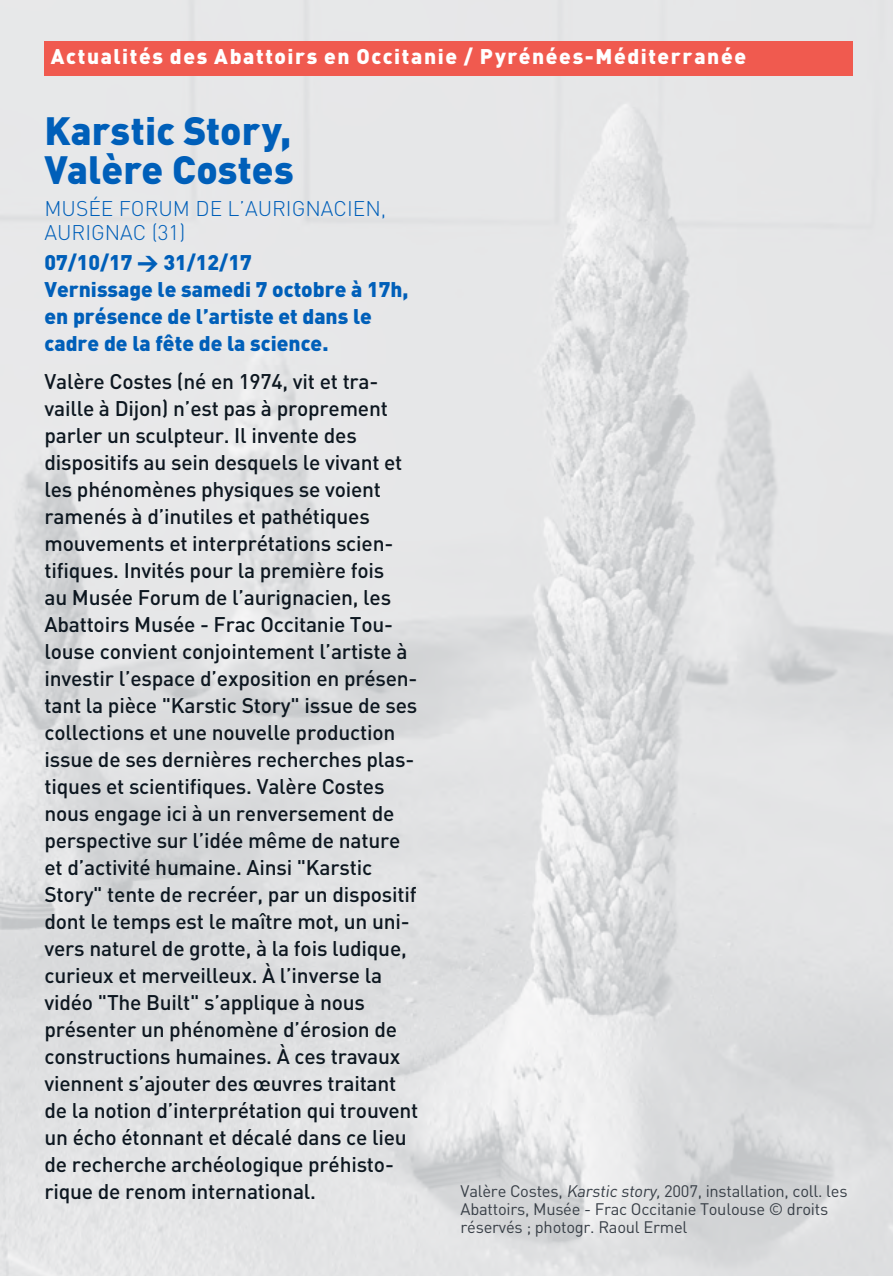
<style>
.page{position:relative;width:893px;height:1276px;background:#fff}
.page>*{position:absolute;margin:0;border:0;box-sizing:border-box;transform-origin:0 0}
.expo_en_région_Titre{font:900 39px/39px "DIN";color:#005fb9}
.expo_en_région_Texte{font:500 21px/27px "DIN";letter-spacing:-.01em;color:#0d1720}
.expo_en_région_Dates{font:900 21px/27px "DIN";color:#005fb9}
.t1{font:900 21px "DIN";letter-spacing:.075em;color:#fff}
.expo_en_région_Lieu{font:300 21px/24px "DIN";color:#005fb9}
.expo_Abatt_Légende{font:16.5px/18px "DIN";letter-spacing:-.015em;color:#373e46}
</style>
<div class="page">
<img style="left:0;top:0;width:893px;height:1276px">
<div style="left:44px;top:41px;width:809px;height:34px;background:#f05a4f"></div>
<p class="t1" style="left:51px;top:42px;width:697px">Actualités des Abattoirs en Occitanie / Pyrénées-Méditerranée</p>
<p class="expo_en_région_Titre" style="left:44px;top:109px;width:251px">Karstic Story,<br>Valère Costes</p>
<p class="expo_en_région_Lieu" style="left:44px;top:197px;width:343px">MUSÉE FORUM DE L’AURIGNACIEN,<br>AURIGNAC (31)</p>
<p class="expo_en_région_Dates" style="left:44px;top:247px;width:209px">07/10/17 &gt; 31/12/17</p>
<p class="expo_en_région_Dates" style="left:44px;top:274px;width:366px">Vernissage le samedi 7 octobre à 17h, en présence de l’artiste et dans le cadre de la fête de la science.</p>
<p class="expo_en_région_Texte" style="left:44px;top:367px;width:375px">Valère Costes (né en 1974, vit et tra&shy;vaille à Dijon) n’est pas à proprement parler un sculpteur. Il invente des dispositifs au sein desquels le vivant et les phénomènes physiques se voient ramenés à d’inutiles et pathétiques mouvements et interprétations scien&shy;tifiques. Invités pour la première fois<br>au Musée Forum de l’aurignacien, les Abattoirs Musée - Frac Occitanie Tou&shy;louse convient conjointement l’artiste à investir l’espace d’exposition en présen&shy;tant la pièce "Karstic Story" issue de ses collections et une nouvelle production issue de ses dernières recherches plas&shy;tiques et scientifiques. Valère Costes nous engage ici à un renversement de perspective sur l’idée même de nature et d’activité humaine. Ainsi "Karstic Story" tente de recréer, par un dispositif dont le temps est le maître mot, un uni&shy;vers naturel de grotte, à la fois ludique, curieux et merveilleux. À l’inverse la vidéo "The Built" s’applique à nous présenter un phénomène d’érosion de constructions humaines. À ces travaux viennent s’ajouter des œuvres traitant de la notion d’interprétation qui trouvent un écho étonnant et décalé dans ce lieu de recherche archéologique préhisto&shy;rique de renom international.</p>
<p class="expo_Abatt_Légende" style="left:461px;top:1181px;width:389px">Valère Costes, Karstic story,2007, installation, coll. les<br>Abattoirs, Musée - Frac Occitanie Toulouse © droits réservés ; photogr. Raoul Ermel</p>
</div>
